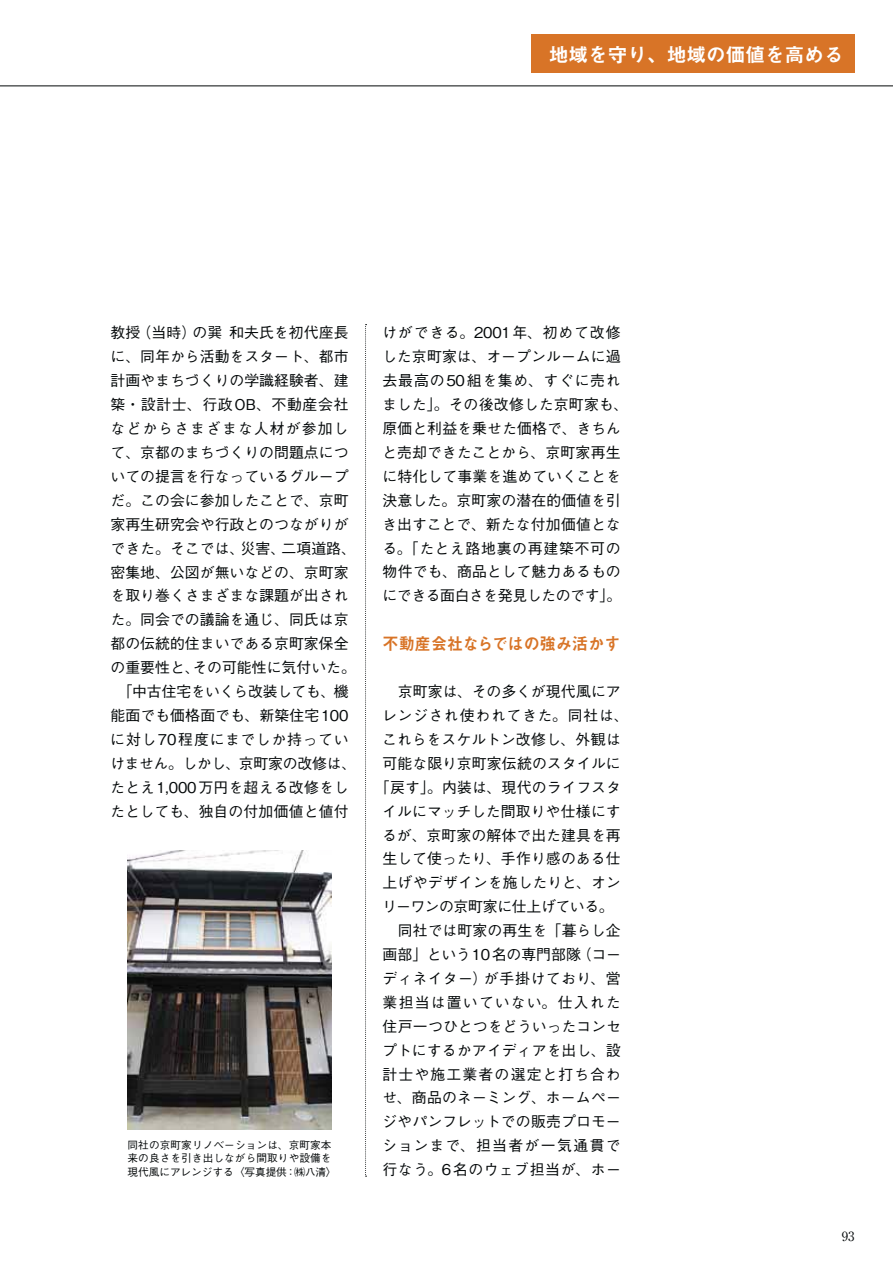
<style>
.page{position:relative;width:893px;height:1263px;background:#fff}
.page>*{position:absolute;margin:0;border:0;box-sizing:border-box;transform-origin:0 0}
.t1{font:19.65px "Midashi Go Pro MB31 90 msp RKSJ H";color:#fff}
.t2{font:16.95px "Midashi Go Pro MB31 90 msp RKSJ H";color:#d87427;scale:.95 1}
.t3{font:14.85px/23.9px "Gothic BBB Pro Medium 90 msp RKSJ H";color:#040809;text-align:center}
.t4{font:12.75px "Ryumin Pro Regular 90 msp RKSJ H";color:#040809}
.t5{font:10.65px/13.8px "Gothic BBB Pro Medium 90 msp RKSJ H";letter-spacing:.01em;color:#040809}
</style>
<div class="page">
<div style="left:531px;top:34px;width:323px;height:39px;background:#d87427"></div>
<hr style="left:0;top:86px;width:893px;height:1px;background:#040809">
<svg style="left:365px;top:324px;width:2px;height:853px"></svg>
<img style="left:128px;top:850px;width:204px;height:279px">
<h1 class="t1" style="left:549px;top:47px;width:296px">地域を守り、地域の価値を高める</h1>
<p class="t3" style="left:110px;top:323px;width:248px">教授（当時）の巽 和夫氏を初代座長に、同年から活動をスタート、都市計画やまちづくりの学識経験者、建築・設計士、行政OB、不動産会社などからさまざまな人材が参加して、京都のまちづくりの問題点についての提言を行なっているグループだ。この会に参加したことで、京町家再生研究会や行政とのつながりができた。そこでは、災害、二項道路、密集地、公図が無いなどの、京町家を取り巻くさまざまな課題が出された。同会での議論を通じ、同氏は京都の伝統的住まいである京町家保全の重要性と、その可能性に気付いた。「中古住宅をいくら改装しても、機能面でも価格面でも、新築住宅100に対し70程度にまでしか持っていけません。しかし、京町家の改修は、たとえ1,000万円を超える改修をしたとしても、独自の付加価値と値付</p>
<p class="t3" style="left:382px;top:323px;width:248px;text-align:left">けができる。2001年、初めて改修した京町家は、オープンルームに過去最高の50組を集め、すぐに売れました」。その後改修した京町家も、原価と利益を乗せた価格で、きちんと売却できたことから、京町家再生に特化して事業を進めていくことを決意した。京町家の潜在的価値を引き出すことで、新たな付加価値となる。「たとえ路地裏の再建築不可の物件でも、商品として魅力あるものにできる面白さを発見したのです」。</p>
<p class="t2" style="left:383px;top:637px;width:252px">不動産会社ならではの強み活かす</p>
<p class="t3" style="left:375px;top:682px;width:255px">　京町家は、その多くが現代風にアレンジされ使われてきた。同社は、これらをスケルトン改修し、外観は可能な限り京町家伝統のスタイルに「戻す」。内装は、現代のライフスタイルにマッチした間取りや仕様にするが、京町家の解体で出た建具を再生して使ったり、手作り感のある仕上げやデザインを施したりと、オンリーワンの京町家に仕上げている。<br>　同社では町家の再生を「暮らし企画部」という10名の専門部隊（コーディネイター）が手掛けており、営業担当は置いていない。仕入れた住戸一つひとつをどういったコンセプトにするかアイディアを出し、設計士や施工業者の選定と打ち合わせ、商品のネーミング、ホームページやパンフレットでの販売プロモーションまで、担当者が一気通貫で行なう。6名のウェブ担当が、ホー</p>
<p class="t5" style="left:128px;top:1139px;width:211px">同社の京町家リノベーションは、京町家本来の良さを引き出しながら間取りや設備を現代風にアレンジする〈写真提供：㈱八清〉</p>
<p class="t4" style="left:842px;top:1231px;width:14px">93</p>
</div>
